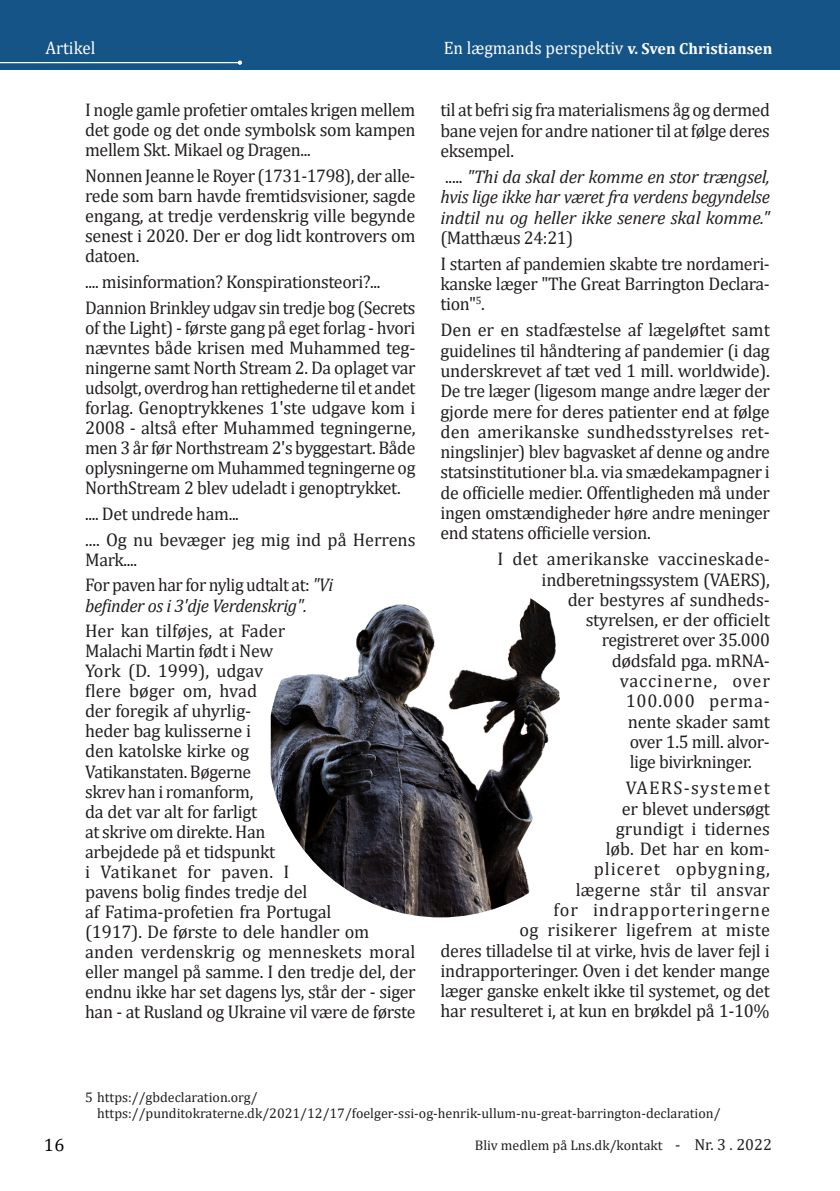
<style>
.page{position:relative;width:840px;height:1191px;background:#fff}
.page>*{position:absolute;margin:0;border:0;box-sizing:border-box;transform-origin:0 0}
.Brødtekst{font:18.4px/20.2px "Cambria";letter-spacing:-.015em;color:#231f20;text-align:justify}
.Brødtekst-2{font:18.4px/20px "Cambria";letter-spacing:-.015em;color:#231f20;text-align:justify;scale:.96 1}
.Brødtekst-3{font:italic 18.4px/20.2px "Cambria";letter-spacing:-.02em;color:#231f20;text-align:justify}
.Brødtekst-4{font:italic 18.4px/20px "Cambria";letter-spacing:-.02em;color:#231f20;scale:.96 1}
.Brødtekst-5{font:18.4px "Cambria";letter-spacing:.01em;color:#231f20}
.Brødtekst-6{font:18.4px "Cambria";letter-spacing:.05em;color:#231f20}
.Brødtekst-7{font:18.4px "Cambria";letter-spacing:.045em;color:#231f20}
.Skrevet_af_-_venstre{font:18px "Cambria";color:#fff;scale:.95 1}
.Top___-___VENSTRE{font:18px "Cambria";color:#fff;scale:.95 1}
.t1{font:18px "Cambria";color:#000}
.Brødtekst-8{font:14px/16px "Cambria";color:#231f20}
.s1{font-weight:700;font-size:16px}
.s2{font-style:normal}
.s3{font-size:16px}
</style>
<div class="page">
<div style="left:0;top:0;width:839px;height:70px;background:#145486"></div>
<hr style="left:0;top:62px;width:240px;height:1px;background:#fff">
<svg style="left:238px;top:61px;width:4px;height:4px"></svg>
<img style="left:270px;top:598px;width:290px;height:319px">
<p class="Top___-___VENSTRE" style="left:45px;top:37px;width:54px">Artikel</p>
<p class="Skrevet_af_-_venstre" style="left:443px;top:37px;width:347px">En lægmands perspektiv <span class="s1">v. Sven Christiansen</span></p>
<p class="Brødtekst" style="left:85px;top:100px;width:332px">I nogle gamle profetier omtales krigen mellem det gode og det onde symbolsk som kampen mellem Skt. Mikael og Dragen...</p>
<p class="Brødtekst-2" style="left:85px;top:166px;width:345px">Nonnen Jeanne le Royer (1731-1798), der alle&shy;rede som barn havde fremtidsvisioner, sagde engang, at tredje verdenskrig ville begynde senest i 2020. Der er dog lidt kontrovers om datoen.</p>
<p class="Brødtekst" style="left:85px;top:272px;width:297px">.... misinformation? Konspirationsteori?...</p>
<p class="Brødtekst-2" style="left:85px;top:297px;width:345px">Dannion Brinkley udgav sin tredje bog (Secrets of the Light) - første gang på eget forlag - hvori nævntes både krisen med Muhammed teg&shy;ningerne samt North Stream 2. Da oplaget var udsolgt, overdrog han rettighederne til et andet forlag. Genoptrykkenes 1'ste udgave kom i 2008 - altså efter Muhammed tegningerne, men 3 år før Northstream 2's byggestart. Både oplysningerne om Muhammed tegningerne og NorthStream 2 blev udeladt i genoptrykket.</p>
<p class="Brødtekst" style="left:85px;top:503px;width:155px">.... Det undrede ham...</p>
<p class="Brødtekst" style="left:85px;top:529px;width:332px">.... Og nu bevæger jeg mig ind på Herrens<br>Mark....</p>
<p class="Brødtekst-4" style="left:85px;top:574px;width:260px"><span class="s2">For paven har for nylig udtalt at:</span> "Vi befinder os i 3'dje Verdenskrig".</p>
<p class="Brødtekst" style="left:85px;top:621px;width:332px;text-align:left">Her kan tilføjes, at Fader<br>Malachi Martin født i New<br>York (D. 1999), udgav<br>flere bøger om, hvad<br>der foregik af uhyrlig-<br>heder bag kulisserne i<br>den katolske kirke og<br>Vatikanstaten. Bøgerne<br>skrev han i romanform,<br>da det var alt for farligt<br>at skrive om direkte. Han<br>arbejdede på et tidspunkt<br>i Vatikanet for paven. I<br>pavens bolig findes tredje del<br>af Fatima-profetien fra Portugal<br>(1917). De første to dele handler om anden verdenskrig og menneskets moral eller mangel på samme. I den tredje del, der endnu ikke har set dagens lys, står der - siger han - at Rusland og Ukraine vil være de første</p>
<p class="Brødtekst-2" style="left:440px;top:100px;width:344px">til at befri sig fra materialismens åg og dermed bane vejen for andre nationer til at følge deres eksempel.</p>
<p class="Brødtekst-3" style="left:440px;top:166px;width:331px"><span class="s2">.....</span> "Thi da skal der komme en stor trængsel, hvis lige ikke har været fra verdens begyndelse indtil nu og heller ikke senere skal komme." <span class="s2">(Matthæus 24:21)</span></p>
<p class="Brødtekst" style="left:440px;top:253px;width:331px">I starten af pandemien skabte tre nordameri&shy;kanske læger "The Great Barrington Declara&shy;tion"<sup>5</sup>.</p>
<p class="Brødtekst" style="left:440px;top:320px;width:331px">Den er en stadfæstelse af lægeløftet samt guidelines til håndtering af pandemier (i dag underskrevet af tæt ved 1 mill. worldwide).<br>De tre læger (ligesom mange andre læger der gjorde mere for deres patienter end at følge den amerikanske sundhedsstyrelses ret&shy;ningslinjer) blev bagvasket af denne og andre statsinstitutioner bl.a. via smædekampagner i de officielle medier. Offentligheden må under ingen omstændigheder høre andre meninger end statens officielle version.</p>
<p class="Brødtekst-5" style="left:497px;top:548px;width:273px">I det amerikanske vaccineskade-</p>
<p class="Brødtekst" style="left:541px;top:569px;width:230px">indberetningssystem (VAERS),</p>
<p class="Brødtekst" style="left:567px;top:589px;width:203px">der bestyres af sundheds-</p>
<p class="Brødtekst" style="left:585px;top:610px;width:186px">styrelsen, er der officielt</p>
<p class="Brødtekst" style="left:601px;top:630px;width:170px">registreret over 35.000</p>
<p class="Brødtekst" style="left:611px;top:650px;width:159px">dødsfald pga. mRNA-</p>
<p class="Brødtekst-6" style="left:619px;top:670px;width:152px">vaccinerne, over</p>
<p class="Brødtekst-7" style="left:625px;top:690px;width:145px">100.000 perma-</p>
<p class="Brødtekst" style="left:627px;top:711px;width:144px">nente skader samt</p>
<p class="Brødtekst" style="left:629px;top:731px;width:141px">over 1.5 mill. alvor-</p>
<p class="Brødtekst" style="left:629px;top:752px;width:123px">lige bivirkninger.</p>
<p class="Brødtekst" style="left:440px;top:777px;width:331px;text-align:right">VAERS-systemet<br>er blevet undersøgt<br>grundigt i tidernes<br>løb. Det har en kom-<br>pliceret opbygning,<br>lægerne står til ansvar<br>for indrapporteringerne<br>og risikerer ligefrem at miste<br>deres tilladelse til at virke, hvis de laver fejl i indrapporteringer. Oven i det kender mange læger ganske enkelt ikke til systemet, og det har resulteret i, at kun en brøkdel på 1-10%</p>
<p class="Brødtekst-8" style="left:97px;top:1089px;width:624px;text-indent:-12px">5 https://gbdeclaration.org/ https://punditokraterne.dk/2021/12/17/foelger-ssi-og-henrik-ullum-nu-great-barrington-declaration/</p>
<p class="t1" style="left:44px;top:1134px;width:22px">16</p>
<p class="Brødtekst-8" style="left:474px;top:1136px;width:298px">Bliv medlem på Lns.dk/kontakt <span class="s3">- Nr. 3 . 2022</span></p>
</div>
